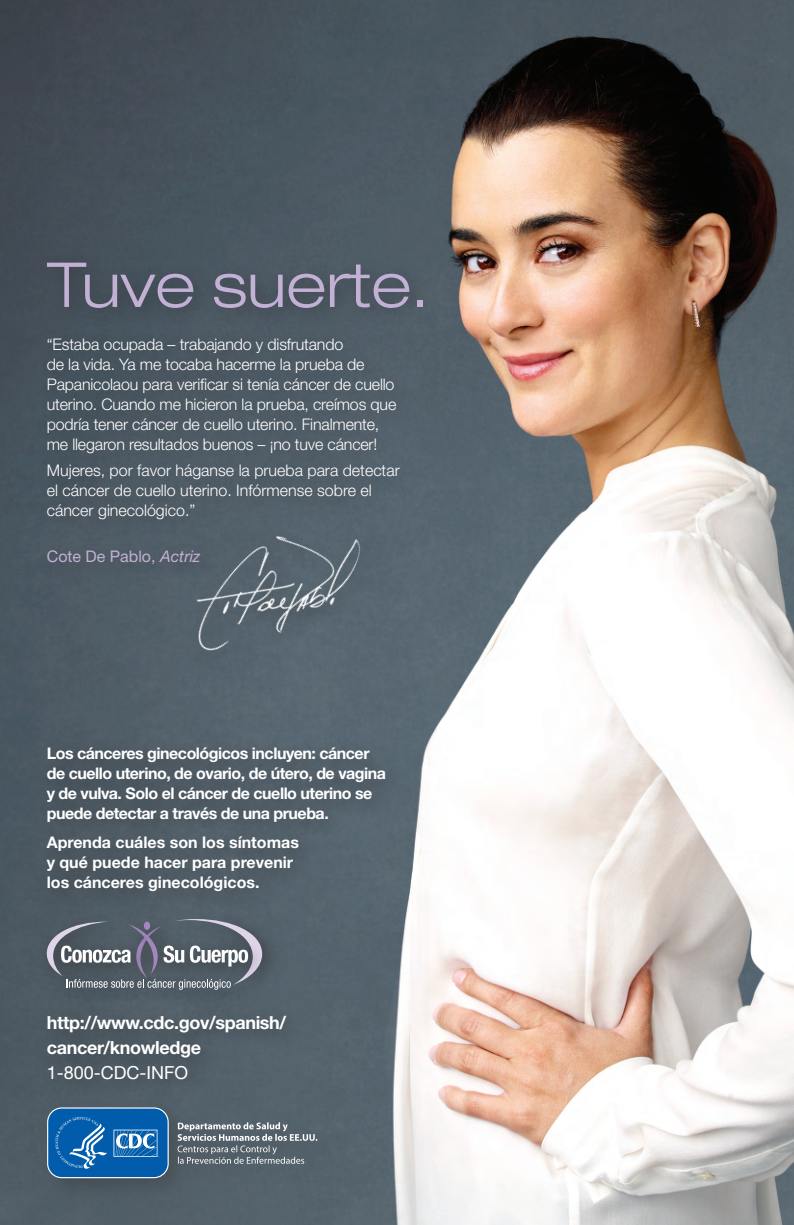
<style>
.page{position:relative;width:794px;height:1225px;background:#fff}
.page>*{position:absolute;margin:0;border:0;box-sizing:border-box;transform-origin:0 0}
.t1{font:300 expanded 62px "Helvetica Neue";color:#c2b0d5}
.t2{font:700 18px/25px "Helvetica Neue";letter-spacing:-.02em;color:#fff}
.t3{font:300 16px/20px "Helvetica Neue";letter-spacing:-.01em;color:#fff}
.t4{font:700 16px/20px "Helvetica Neue";letter-spacing:-.03em;color:#fff}
.t5{font:700 16px/20px "Helvetica Neue";color:#fff}
.t6{font:16px "Helvetica Neue";color:#c2b0d5}
.s1{font-style:italic}
.s2{font-weight:400}
</style>
<div class="page">
<img style="left:0;top:0;width:793px;height:1224px">
<div style="left:37px;top:737px;width:368px;height:362px;background:#515e67"></div>
<div style="left:38px;top:328px;width:380px;height:254px;background:#4d5963"></div>
<div style="left:38px;top:251px;width:405px;height:77px;background:#49555e"></div>
<img style="left:148px;top:482px;width:252px;height:255px">
<div style="left:15px;top:887px;width:278px;height:132px;background:#4f5c65"></div>
<div style="left:171px;top:908px;width:110px;height:92px;background:#53616a"></div>
<div style="left:65px;top:970px;width:30px;height:33px;background:#4c5861"></div>
<div style="left:68px;top:971px;width:32px;height:33px;background:#4b5760"></div>
<div style="left:95px;top:972px;width:31px;height:32px;background:#4b5860"></div>
<div style="left:175px;top:971px;width:29px;height:32px;background:#4d5b63"></div>
<div style="left:200px;top:971px;width:32px;height:33px;background:#4e5a63"></div>
<div style="left:213px;top:972px;width:31px;height:32px;background:#231f20;opacity:.45"></div>
<div style="left:217px;top:972px;width:32px;height:32px;background:#4f5d66"></div>
<div style="left:229px;top:940px;width:38px;height:40px;background:#48535a"></div>
<svg style="left:47px;top:919px;width:215px;height:70px"></svg>
<div style="left:39px;top:1099px;width:300px;height:102px;background:#231f20;opacity:.25"></div>
<svg style="left:47px;top:1107px;width:122px;height:70px;background:#2673b4"></svg>
<svg style="left:177px;top:1122px;width:140px;height:41px;background:#727c84"></svg>
<h1 class="t1" style="left:47px;top:248px;width:383px">Tuve suerte.</h1>
<p class="t3" style="left:47px;top:334px;width:351px">“Estaba ocupada – trabajando y disfrutando<br>de la vida. Ya me tocaba hacerme la prueba de Papanicolaou para verificar si tenía cáncer de cuello uterino. Cuando me hicieron la prueba, creímos que podría tener cáncer de cuello uterino. Finalmente, me llegaron resultados buenos – ¡no tuve cáncer!</p>
<p class="t3" style="left:47px;top:460px;width:354px">Mujeres, por favor háganse la prueba para detectar el cáncer de cuello uterino. Infórmense sobre el cáncer ginecológico.”</p>
<p class="t6" style="left:47px;top:546px;width:155px">Cote De Pablo, <span class="s1">Actriz</span></p>
<p class="t4" style="left:47px;top:742px;width:341px">Los cánceres ginecológicos incluyen: cáncer de cuello uterino, de ovario, de útero, de vagina y de vulva. Solo el cáncer de cuello uterino se puede detectar a través de una prueba.</p>
<p class="t5" style="left:47px;top:831px;width:254px">Aprenda cuáles son los síntomas y qué puede hacer para prevenir los cánceres ginecológicos.</p>
<p class="t2" style="left:47px;top:1009px;width:241px">http://www.cdc.gov/spanish/ cancer/knowledge<br><span class="s2">1-800-CDC-INFO</span></p>
</div>
